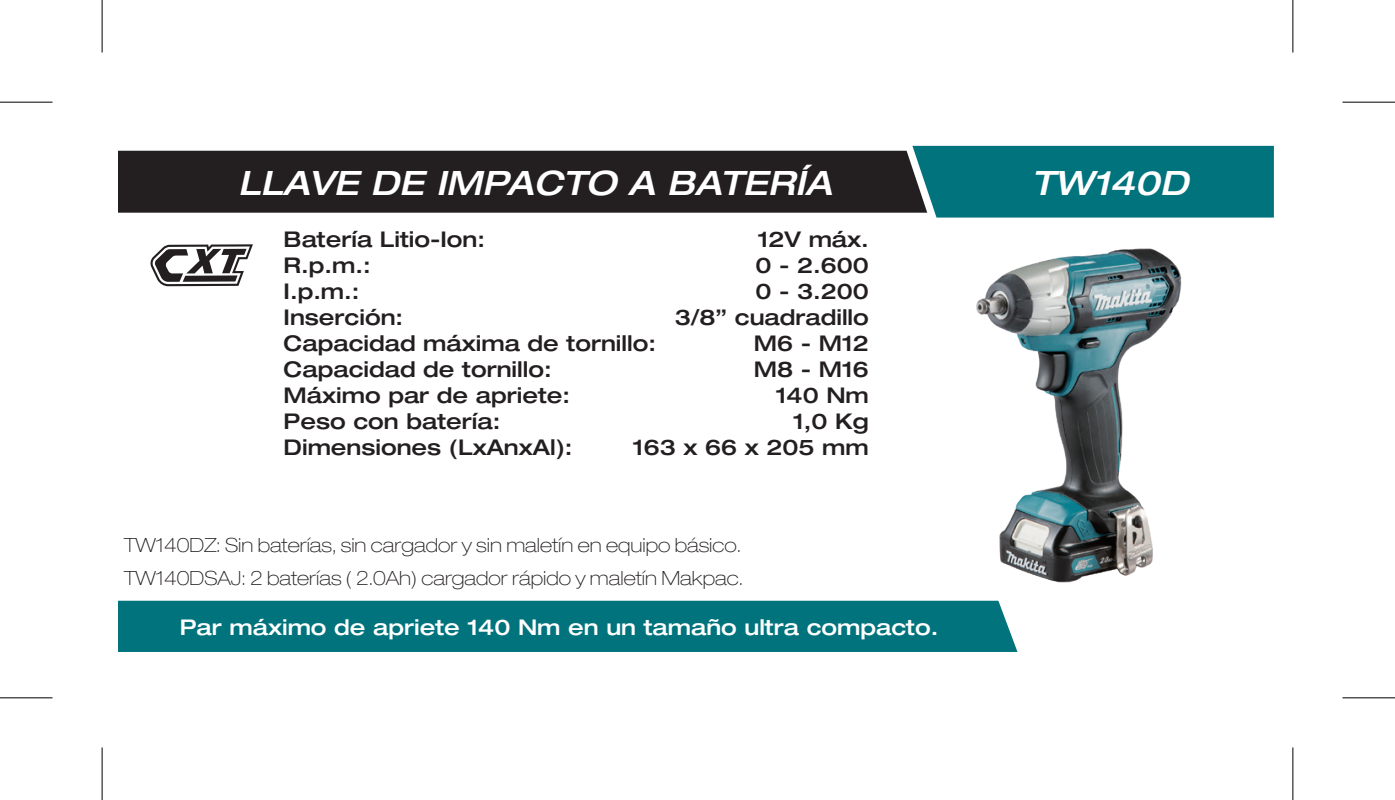
<style>
.page{position:relative;width:1395px;height:800px;background:#fff}
.page>*{position:absolute;margin:0;border:0;box-sizing:border-box;transform-origin:0 0}
.t1{font:italic 500 expanded 33.6px "Helvetica Neue";color:#fff}
.Características{font:500 expanded 21.7px "Helvetica Neue";color:#231f20}
.t2{font:500 expanded 21.7px "Helvetica Neue";color:#fff}
.t3{font:100 expanded 19.6px "Helvetica Neue";color:#231f20}
</style>
<div class="page">
<img style="left:976px;top:248px;width:206px;height:335px">
<div style="left:118px;top:600px;width:899px;height:52px;background:#00737d"></div>
<div style="left:912px;top:146px;width:362px;height:71px;background:#00737d"></div>
<div style="left:118px;top:151px;width:809px;height:62px;background:#231f20"></div>
<svg style="left:150px;top:244px;width:103px;height:42px"></svg>
<svg style="left:0;top:101px;width:52px;height:1px"></svg>
<svg style="left:1342px;top:101px;width:53px;height:1px"></svg>
<svg style="left:0;top:698px;width:52px;height:1px"></svg>
<svg style="left:1342px;top:698px;width:53px;height:1px"></svg>
<svg style="left:101px;top:0;width:1px;height:53px"></svg>
<svg style="left:101px;top:747px;width:1px;height:52px"></svg>
<svg style="left:1293px;top:0;width:1px;height:53px"></svg>
<svg style="left:1293px;top:747px;width:1px;height:52px"></svg>
<hr style="left:0;top:102px;width:52px;height:1px;background:#000">
<hr style="left:1342px;top:102px;width:53px;height:1px;background:#000">
<hr style="left:0;top:697px;width:52px;height:1px;background:#000">
<hr style="left:1342px;top:697px;width:53px;height:1px;background:#000">
<hr style="left:102px;top:0;width:1px;height:53px;background:#000">
<hr style="left:102px;top:747px;width:1px;height:52px;background:#000">
<hr style="left:1292px;top:0;width:1px;height:53px;background:#000">
<hr style="left:1292px;top:747px;width:1px;height:52px;background:#000">
<p class="t1" style="left:238px;top:162px;width:595px">LLAVE DE IMPACTO A BATERÍA</p>
<p class="t1" style="left:1031px;top:162px;width:158px">TW140D</p>
<p class="Características" style="left:284px;top:225px;width:203px">Batería Litio-Ion:</p>
<p class="Características" style="left:758px;top:225px;width:113px">12V máx.</p>
<p class="Características" style="left:284px;top:251px;width:89px">R.p.m.:</p>
<p class="Características" style="left:755px;top:251px;width:115px">0 - 2.600</p>
<p class="Características" style="left:284px;top:277px;width:77px">I.p.m.:</p>
<p class="Características" style="left:755px;top:277px;width:115px">0 - 3.200</p>
<p class="Características" style="left:284px;top:303px;width:121px">Inserción:</p>
<p class="Características" style="left:675px;top:303px;width:196px">3/8” cuadradillo</p>
<p class="Características" style="left:284px;top:329px;width:374px">Capacidad máxima de tornillo:</p>
<p class="Características" style="left:754px;top:329px;width:117px">M6 - M12</p>
<p class="Características" style="left:284px;top:355px;width:269px">Capacidad de tornillo:</p>
<p class="Características" style="left:754px;top:355px;width:117px">M8 - M16</p>
<p class="Características" style="left:284px;top:381px;width:288px">Máximo par de apriete:</p>
<p class="Características" style="left:776px;top:381px;width:95px">140 Nm</p>
<p class="Características" style="left:284px;top:407px;width:218px">Peso con batería:</p>
<p class="Características" style="left:793px;top:407px;width:77px">1,0 Kg</p>
<p class="Características" style="left:284px;top:433px;width:290px">Dimensiones (LxAnxAl):</p>
<p class="Características" style="left:633px;top:433px;width:237px">163 x 66 x 205 mm</p>
<p class="t3" style="left:124px;top:533px;width:618px">TW140DZ: Sin baterías, sin cargador y sin maletín en equipo básico.</p>
<p class="t3" style="left:124px;top:566px;width:620px">TW140DSAJ: 2 baterías ( 2.0Ah) cargador rápido y maletín Makpac.</p>
<p class="t2" style="left:180px;top:613px;width:760px">Par máximo de apriete 140 Nm en un tamaño ultra compacto.</p>
</div>
